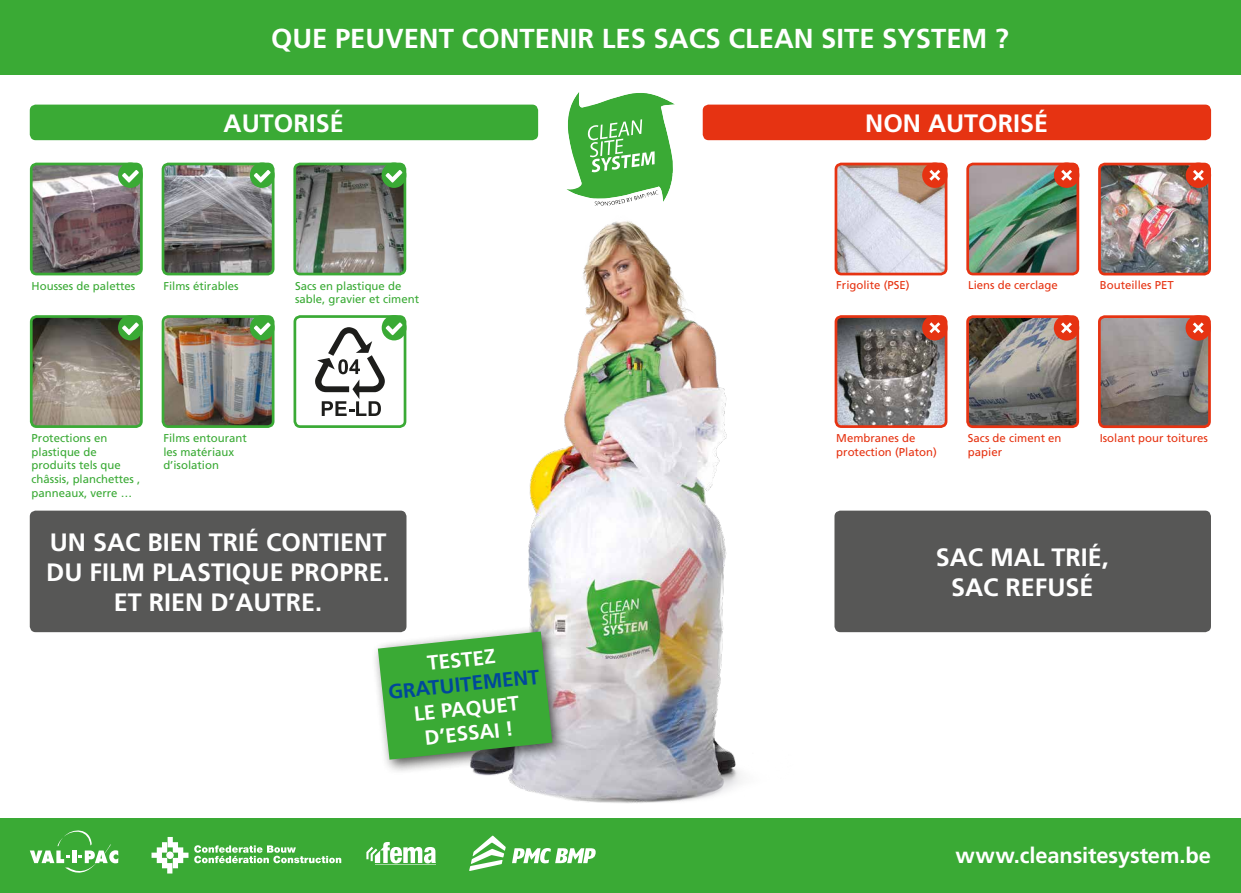
<style>
.page{position:relative;width:1241px;height:893px;background:#fff}
.page>*{position:absolute;margin:0;border:0;box-sizing:border-box;transform-origin:0 0}
.t1{font:700 27.39px "Frutiger";color:#fff}
.t2{font:700 25.11px/30.1px "Frutiger";color:#fff;text-align:center}
.t3{font:700 21.88px "Frutiger";letter-spacing:-.005em;color:#fff}
.t4{font:700 20.47px/24.6px "Frutiger";color:#fff;text-align:center}
.t5{font:700 20.47px "Frutiger";color:#00489a}
.t6{font:11.38px/13.7px "Frutiger";color:#3aaa35}
.t7{font:11.38px/13.7px "Frutiger";color:#e63312}
</style>
<div class="page">
<img style="left:374px;top:168px;width:492px;height:635px">
<div style="left:0;top:0;width:1240px;height:75px;background:#3aaa35"></div>
<svg style="left:566px;top:92px;width:109px;height:110px"></svg>
<div style="left:0;top:818px;width:1240px;height:75px;background:#3aaa35"></div>
<svg style="left:30px;top:830px;width:88px;height:43px"></svg>
<svg style="left:366px;top:842px;width:70px;height:21px"></svg>
<svg style="left:151px;top:837px;width:37px;height:36px"></svg>
<div style="left:166px;top:851px;width:8px;height:8px;background:#fff;border-radius:50%"></div>
<svg style="left:194px;top:845px;width:147px;height:18px"></svg>
<svg style="left:469px;top:836px;width:36px;height:35px"></svg>
<svg style="left:512px;top:848px;width:83px;height:15px"></svg>
<div style="left:702px;top:105px;width:508px;height:35px;background:#e63312;border-radius:6px"></div>
<div style="left:30px;top:105px;width:508px;height:35px;background:#3aaa35;border-radius:6px"></div>
<img style="left:31px;top:164px;width:108px;height:110px">
<div style="left:30px;top:163px;width:113px;height:112px;border:3px solid #3aaa35;border-radius:5px"></div>
<svg style="left:118px;top:163px;width:25px;height:25px"></svg>
<img style="left:163px;top:164px;width:110px;height:110px">
<div style="left:162px;top:163px;width:112px;height:112px;border:3px solid #3aaa35;border-radius:5px"></div>
<svg style="left:250px;top:163px;width:24px;height:25px"></svg>
<img style="left:297px;top:167px;width:108px;height:107px">
<div style="left:293px;top:163px;width:113px;height:112px;border:3px solid #3aaa35;border-radius:5px"></div>
<svg style="left:381px;top:163px;width:25px;height:25px"></svg>
<img style="left:34px;top:319px;width:105px;height:105px">
<div style="left:30px;top:315px;width:113px;height:113px;border:3px solid #3aaa35;border-radius:5px"></div>
<svg style="left:118px;top:315px;width:25px;height:25px"></svg>
<img style="left:163px;top:319px;width:110px;height:108px">
<div style="left:162px;top:315px;width:112px;height:113px;border:3px solid #3aaa35;border-radius:5px"></div>
<svg style="left:250px;top:315px;width:24px;height:25px"></svg>
<div style="left:295px;top:317px;width:110px;height:110px;background:#fff;border-radius:5px"></div>
<div style="left:293px;top:315px;width:113px;height:113px;border:3px solid #3aaa35;border-radius:5px"></div>
<svg style="left:315px;top:315px;width:91px;height:101px"></svg>
<img style="left:970px;top:167px;width:107px;height:107px">
<div style="left:966px;top:163px;width:112px;height:112px;border:3px solid #e63312;border-radius:5px"></div>
<svg style="left:1053px;top:163px;width:26px;height:25px"></svg>
<img style="left:1101px;top:167px;width:108px;height:107px">
<div style="left:1097px;top:163px;width:113px;height:112px;border:3px solid #e63312;border-radius:5px"></div>
<svg style="left:1185px;top:163px;width:25px;height:25px"></svg>
<img style="left:835px;top:167px;width:108px;height:107px">
<div style="left:834px;top:163px;width:113px;height:112px;border:3px solid #e63312;border-radius:5px"></div>
<svg style="left:922px;top:163px;width:25px;height:25px"></svg>
<img style="left:835px;top:319px;width:108px;height:108px">
<div style="left:834px;top:315px;width:113px;height:113px;border:3px solid #e63312;border-radius:5px"></div>
<svg style="left:922px;top:315px;width:25px;height:25px"></svg>
<img style="left:1101px;top:319px;width:108px;height:108px">
<div style="left:1097px;top:315px;width:113px;height:113px;border:3px solid #e63312;border-radius:5px"></div>
<svg style="left:1185px;top:315px;width:25px;height:26px"></svg>
<img style="left:970px;top:319px;width:107px;height:108px">
<div style="left:966px;top:315px;width:112px;height:113px;border:3px solid #e63312;border-radius:5px"></div>
<svg style="left:1053px;top:315px;width:25px;height:26px"></svg>
<div style="left:30px;top:511px;width:376px;height:121px;background:#575756;border-radius:6px"></div>
<div style="left:834px;top:511px;width:376px;height:121px;background:#575756;border-radius:6px"></div>
<div style="left:371px;top:625px;width:196px;height:150px;background:#1d1d1b;opacity:.75"></div>
<svg style="left:378px;top:631px;width:174px;height:129px;background:#51ad4e"></svg>
<h1 class="t1" style="left:271px;top:22px;width:739px">QUE PEUVENT CONTENIR LES SACS CLEAN SITE SYSTEM ?</h1>
<h2 class="t2" style="left:224px;top:108px;width:122px">AUTORISÉ</h2>
<h2 class="t2" style="left:865px;top:108px;width:184px">NON AUTORISÉ</h2>
<p class="t6" style="left:32px;top:279px;width:105px">Housses de palettes</p>
<p class="t6" style="left:163px;top:279px;width:77px">Films étirables</p>
<p class="t6" style="left:295px;top:279px;width:125px">Sacs en plastique de sable, gravier et ciment</p>
<p class="t6" style="left:32px;top:431px;width:110px">Protections en plastique de produits tels que châssis, planchettes , panneaux, verre …</p>
<p class="t6" style="left:163px;top:431px;width:85px">Films entourant les matériaux d’isolation</p>
<h2 class="t2" style="left:46px;top:527px;width:345px">UN SAC BIEN TRIÉ CONTIENT<br>DU FILM PLASTIQUE PROPRE.<br>ET RIEN D’AUTRE.</h2>
<h3 class="t4" style="left:426px;top:651px;width:70px;rotate:-6deg">TESTEZ</h3>
<h3 class="t5" style="left:387px;top:680px;width:153px;rotate:-6deg">GRATUITEMENT</h3>
<h3 class="t4" style="left:412px;top:702px;width:107px;rotate:-6deg">LE PAQUET<br>D’ESSAI !</h3>
<p class="t7" style="left:836px;top:278px;width:75px">Frigolite (PSE)</p>
<p class="t7" style="left:967px;top:278px;width:91px">Liens de cerclage</p>
<p class="t7" style="left:1099px;top:278px;width:75px">Bouteilles PET</p>
<p class="t7" style="left:836px;top:431px;width:102px">Membranes de protection (Platon)</p>
<p class="t7" style="left:967px;top:431px;width:95px">Sacs de ciment en</p>
<p class="t7" style="left:1099px;top:431px;width:110px">Isolant pour toitures</p>
<p class="t7" style="left:967px;top:445px;width:36px">papier</p>
<h2 class="t2" style="left:935px;top:542px;width:175px">SAC MAL TRIÉ,<br>SAC REFUSÉ</h2>
<h3 class="t3" style="left:955px;top:843px;width:257px">www.cleansitesystem.be</h3>
</div>
